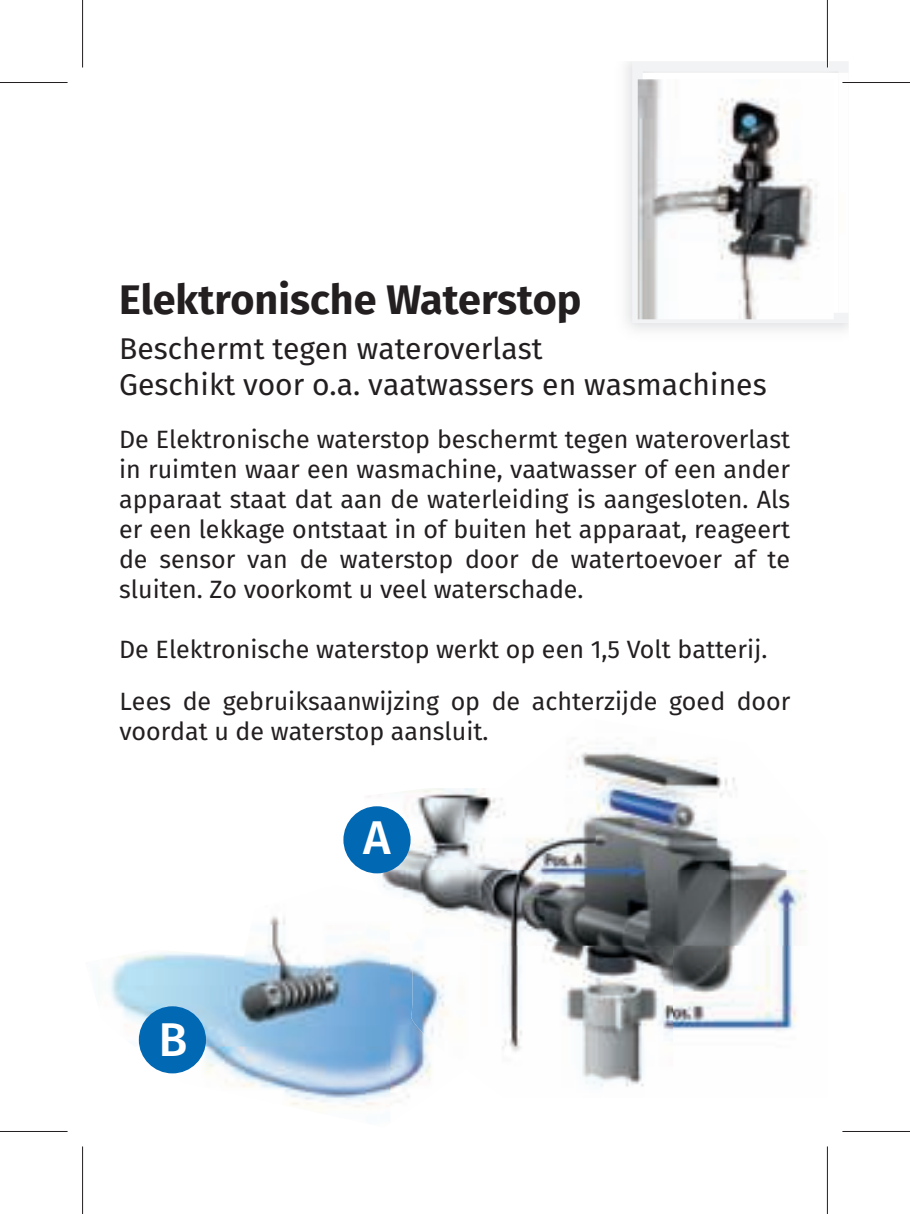
<style>
.page{position:relative;width:910px;height:1214px;background:#fff}
.page>*{position:absolute;margin:0;border:0;box-sizing:border-box;transform-origin:0 0}
.t1{font:500 47.25px "Fira Sans";color:#fff}
.t2{font:700 41.25px "Fira Sans";color:#231f20}
.t3{font:30px/36px "Fira Sans";color:#231f20}
.t4{font:25px/30px "Fira Sans";color:#231f20;text-align:justify}
</style>
<div class="page">
<div style="left:632px;top:61px;width:216px;height:262px;background:#f2f3f4"></div>
<img style="left:366px;top:747px;width:418px;height:123px">
<img style="left:366px;top:870px;width:441px;height:76px">
<img style="left:502px;top:946px;width:295px;height:141px">
<img style="left:109px;top:885px;width:281px;height:161px">
<img style="left:390px;top:1069px;width:41px;height:29px">
<img style="left:139px;top:1046px;width:251px;height:61px">
<img style="left:383px;top:896px;width:90px;height:173px">
<div style="left:343px;top:806px;width:67px;height:67px;background:#0168b3;border-radius:50%"></div>
<div style="left:139px;top:1006px;width:67px;height:67px;background:#0168b3;border-radius:50%"></div>
<img style="left:637px;top:79px;width:196px;height:240px">
<img style="left:642px;top:73px;width:206px;height:240px">
<hr style="left:842px;top:81px;width:67px;height:3px;background:#fff">
<hr style="left:825px;top:0;width:3px;height:68px;background:#fff">
<hr style="left:0;top:82px;width:68px;height:1px;background:#231f20">
<hr style="left:842px;top:82px;width:67px;height:1px;background:#231f20">
<hr style="left:0;top:1131px;width:68px;height:1px;background:#231f20">
<hr style="left:842px;top:1131px;width:67px;height:1px;background:#231f20">
<hr style="left:82px;top:0;width:1px;height:68px;background:#231f20">
<hr style="left:82px;top:1146px;width:1px;height:68px;background:#231f20">
<hr style="left:826px;top:0;width:1px;height:68px;background:#231f20">
<hr style="left:826px;top:1146px;width:1px;height:68px;background:#231f20">
<h2 class="t2" style="left:119px;top:270px;width:463px">Elektronische Waterstop</h2>
<p class="t3" style="left:119px;top:333px;width:649px">Beschermt tegen wateroverlast<br>Geschikt voor o.a. vaatwassers en wasmachines</p>
<p class="t4" style="left:119px;top:426px;width:672px">De Elektronische waterstop beschermt tegen wateroverlast in ruimten waar een wasmachine, vaatwasser of een ander apparaat staat dat aan de waterleiding is aangesloten. Als er een lekkage ontstaat in of buiten het apparaat, reageert de sensor van de waterstop door de watertoevoer af te sluiten. Zo voorkomt u veel waterschade.</p>
<p class="t4" style="left:119px;top:625px;width:672px;line-height:52.5px">De Elektronische waterstop werkt op een 1,5 Volt batterij.<br>Lees de gebruiksaanwijzing op de achterzijde goed door</p>
<p class="t4" style="left:119px;top:718px;width:370px">voordat u de waterstop aansluit.</p>
<h1 class="t1" style="left:158px;top:1006px;width:31px">B</h1>
<h1 class="t1" style="left:363px;top:804px;width:29px">A</h1>
</div>
